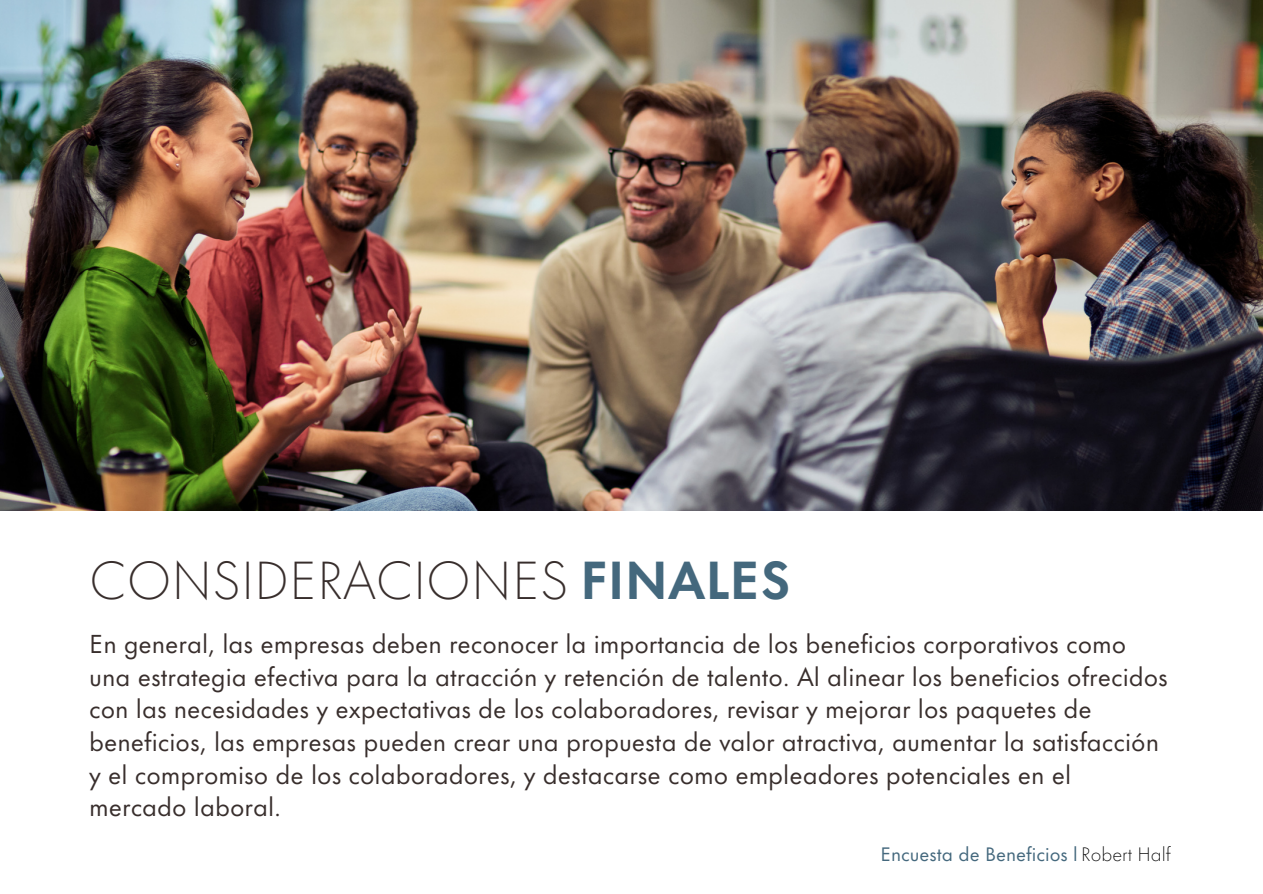
<style>
.page{position:relative;width:1263px;height:894px;background:#fff}
.page>*{position:absolute;margin:0;border:0;box-sizing:border-box;transform-origin:0 0}
.t1{font:300 49.5px "Futura Now Text";color:#382e2c}
.t2{font:24px/32.5px "Futura Now Text";color:#382e2c}
.t3{font:18px "Futura Now Text";color:#44687d}
.s1{font-weight:700;color:#44687d}
.s2{font-weight:300;color:#000}
</style>
<div class="page">
<img style="left:0;top:0;width:1263px;height:511px">
<p class="t1" style="left:89px;top:552px;width:703px">CONSIDERACIONES <span class="s1">FINALES</span></p>
<p class="t2" style="left:89px;top:628px;width:1080px">En general, las empresas deben reconocer la importancia de los beneficios corporativos como una estrategia efectiva para la atracción y retención de talento. Al alinear los beneficios ofrecidos con las necesidades y expectativas de los colaboradores, revisar y mejorar los paquetes de beneficios, las empresas pueden crear una propuesta de valor atractiva, aumentar la satisfacción y el compromiso de los colaboradores, y destacarse como empleadores potenciales en el mercado laboral.</p>
<p class="t3" style="left:880px;top:844px;width:292px">Encuesta de Beneficios l <span class="s2">Robert Half</span></p>
</div>
